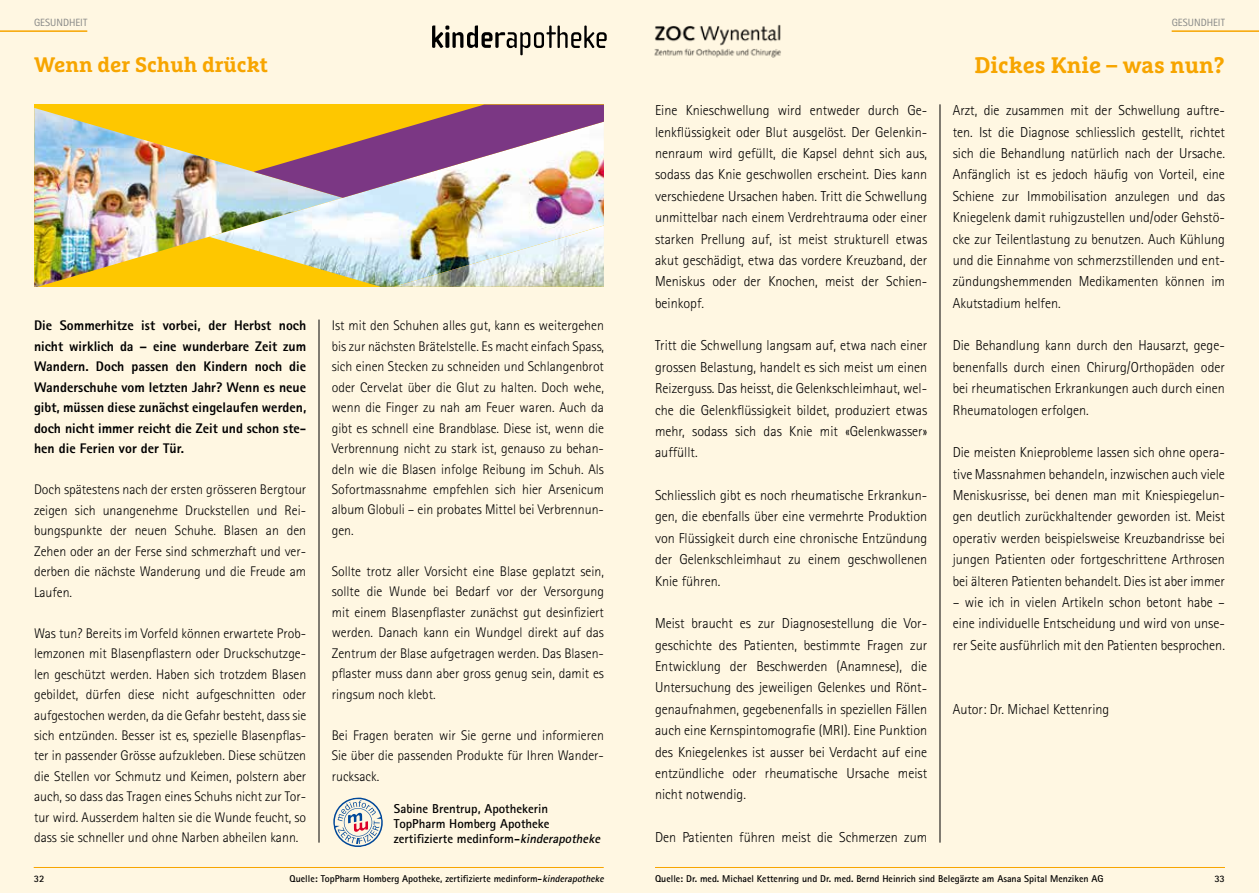
<style>
.page{position:relative;width:1259px;height:893px;background:#fff}
.page>*{position:absolute;margin:0;border:0;box-sizing:border-box;transform-origin:0 0}
.t1{font:700 22.5px "Marselis Slab Pro";color:#f7a500}
.t2{font:700 21px "Marselis Slab Pro";color:#f7a500}
.t3{font:300 14.4px/21.3px "Rotis Sans Serif";color:#000;text-align:justify}
.t4{font:300 13.95px/20.5px "Rotis Sans Serif";color:#000;text-align:justify}
.t5{font:800 13.95px/20.4px "Rotis Sans Serif";color:#000;text-align:justify}
.t6{font:700 12.9px/15px "Rotis Sans Serif";color:#000}
.t7{font:10.5px "Rotis Sans Serif";color:#868786}
.t8{font:700 9.9px "Rotis Sans Serif";color:#000}
.t9{font:6.3px "Helvetica";color:#000}
.s1{font-style:italic}
</style>
<div class="page">
<div style="left:0;top:0;width:629px;height:893px;background:#fff7e2"></div>
<hr style="left:0;top:30px;width:87px;height:2px;background:#f7a500">
<hr style="left:34px;top:867px;width:570px;height:1px;background:#f7a500">
<svg style="left:432px;top:26px;width:175px;height:29px"></svg>
<img style="left:34px;top:108px;width:220px;height:179px">
<img style="left:209px;top:122px;width:395px;height:165px">
<img style="left:394px;top:226px;width:210px;height:61px">
<svg style="left:254px;top:105px;width:350px;height:93px;background:#be927d"></svg>
<hr style="left:319px;top:320px;width:1px;height:523px;background:#000">
<svg style="left:333px;top:797px;width:50px;height:50px"></svg>
<div style="left:629px;top:0;width:630px;height:893px;background:#fff7e2"></div>
<hr style="left:655px;top:867px;width:570px;height:1px;background:#f7a500">
<hr style="left:1171px;top:30px;width:88px;height:2px;background:#f7a500">
<img style="left:654px;top:24px;width:127px;height:34px">
<hr style="left:939px;top:104px;width:1px;height:739px;background:#000">
<p class="t7" style="left:34px;top:16px;width:55px">GESUNDHEIT</p>
<h2 class="t2" style="left:34px;top:51px;width:236px">Wenn der Schuh drückt</h2>
<p class="t4" style="left:332px;top:315px;width:274px">Ist mit den Schuhen alles gut, kann es weitergehen bis zur nächsten Brätelstelle. Es macht einfach Spass, sich einen Stecken zu schneiden und Schlangenbrot oder Cervelat über die Glut zu halten. Doch wehe, wenn die Finger zu nah am Feuer waren. Auch da gibt es schnell eine Brandblase. Diese ist, wenn die Verbrennung nicht zu stark ist, genauso zu behan&shy;deln wie die Blasen infolge Reibung im Schuh. Als Sofortmassnahme empfehlen sich hier Arsenicum album Globuli – ein probates Mittel bei Verbrennun&shy;gen.</p>
<p class="t4" style="left:332px;top:561px;width:274px">Sollte trotz aller Vorsicht eine Blase geplatzt sein, sollte die Wunde bei Bedarf vor der Versorgung mit einem Blasenpflaster zunächst gut desinfiziert werden. Danach kann ein Wundgel direkt auf das Zentrum der Blase aufgetragen werden. Das Blasen&shy;pflaster muss dann aber gross genug sein, damit es ringsum noch klebt.</p>
<p class="t4" style="left:332px;top:725px;width:274px">Bei Fragen beraten wir Sie gerne und informieren Sie über die passenden Produkte für Ihren Wander&shy;rucksack.</p>
<p class="t5" style="left:34px;top:315px;width:274px">Die Sommerhitze ist vorbei, der Herbst noch</p>
<p class="t9" style="left:559px;top:326px;width:47px">06.04.16 12:43</p>
<p class="t5" style="left:34px;top:336px;width:274px">nicht wirklich da – eine wunderbare Zeit zum Wandern. Doch passen den Kindern noch die Wanderschuhe vom letzten Jahr? Wenn es neue gibt, müssen diese zunächst eingelaufen werden, doch nicht immer reicht die Zeit und schon ste&shy;hen die Ferien vor der Tür.</p>
<p class="t4" style="left:34px;top:479px;width:274px">Doch spätestens nach der ersten grösseren Bergtour zeigen sich unangenehme Druckstellen und Rei&shy;bungspunkte der neuen Schuhe. Blasen an den Zehen oder an der Ferse sind schmerzhaft und ver&shy;derben die nächste Wanderung und die Freude am Laufen.</p>
<p class="t4" style="left:34px;top:623px;width:274px">Was tun? Bereits im Vorfeld können erwartete Prob&shy;lemzonen mit Blasenpflastern oder Druckschutzge&shy;len geschützt werden. Haben sich trotzdem Blasen gebildet, dürfen diese nicht aufgeschnitten oder aufgestochen werden, da die Gefahr besteht, dass sie sich entzünden. Besser ist es, spezielle Blasenpflas&shy;ter in passender Grösse aufzukleben. Diese schützen die Stellen vor Schmutz und Keimen, polstern aber auch, so dass das Tragen eines Schuhs nicht zur Tor&shy;tur wird. Ausserdem halten sie die Wunde feucht, so dass sie schneller und ohne Narben abheilen kann.</p>
<p class="t9" style="left:2px;top:326px;width:85px">IF-KA_Header210x70.indd 1</p>
<p class="t6" style="left:394px;top:801px;width:210px">Sabine Brentrup, Apothekerin<br>TopPharm Homberg Apotheke zertifizierte medinform-<span class="s1">kinderapotheke</span></p>
<p class="t8" style="left:34px;top:872px;width:12px">32</p>
<p class="t8" style="left:289px;top:872px;width:318px">Quelle: TopPharm Homberg Apotheke, zertifizierte medinform-<span class="s1">kinderapotheke</span></p>
<p class="t7" style="left:1171px;top:16px;width:55px">GESUNDHEIT</p>
<p class="t3" style="left:655px;top:100px;width:274px">Eine Knieschwellung wird entweder durch Ge&shy;lenkflüssigkeit oder Blut ausgelöst. Der Gelenkin&shy;nenraum wird gefüllt, die Kapsel dehnt sich aus, sodass das Knie geschwollen erscheint. Dies kann verschiedene Ursachen haben. Tritt die Schwellung unmittelbar nach einem Verdrehtrauma oder einer starken Prellung auf, ist meist strukturell etwas akut geschädigt, etwa das vordere Kreuzband, der Meniskus oder der Knochen, meist der Schien&shy;beinkopf.</p>
<p class="t3" style="left:655px;top:335px;width:274px">Tritt die Schwellung langsam auf, etwa nach einer grossen Belastung, handelt es sich meist um einen Reizerguss. Das heisst, die Gelenkschleimhaut, wel&shy;che die Gelenkflüssigkeit bildet, produziert etwas mehr, sodass sich das Knie mit «Gelenkwasser» auffüllt.</p>
<p class="t3" style="left:655px;top:485px;width:274px">Schliesslich gibt es noch rheumatische Erkrankun&shy;gen, die ebenfalls über eine vermehrte Produktion von Flüssigkeit durch eine chronische Entzündung der Gelenkschleimhaut zu einem geschwollenen Knie führen.</p>
<p class="t3" style="left:655px;top:613px;width:274px">Meist braucht es zur Diagnosestellung die Vor&shy;geschichte des Patienten, bestimmte Fragen zur Entwicklung der Beschwerden (Anamnese), die Untersuchung des jeweiligen Gelenkes und Rönt&shy;genaufnahmen, gegebenenfalls in speziellen Fällen auch eine Kernspintomografie (MRI). Eine Punktion des Kniegelenkes ist ausser bei Verdacht auf eine entzündliche oder rheumatische Ursache meist nicht notwendig.</p>
<p class="t3" style="left:655px;top:827px;width:274px">Den Patienten führen meist die Schmerzen zum</p>
<h1 class="t1" style="left:974px;top:51px;width:252px">Dickes Knie – was nun?</h1>
<p class="t3" style="left:952px;top:100px;width:274px">Arzt, die zusammen mit der Schwellung auftre&shy;ten. Ist die Diagnose schliesslich gestellt, richtet sich die Behandlung natürlich nach der Ursache.<br>Anfänglich ist es jedoch häufig von Vorteil, eine Schiene zur Immobilisation anzulegen und das Kniegelenk damit ruhigzustellen und/oder Gehstö&shy;cke zur Teilentlastung zu benutzen. Auch Kühlung und die Einnahme von schmerzstillenden und ent&shy;zündungshemmenden Medikamenten können im Akutstadium helfen.</p>
<p class="t3" style="left:952px;top:335px;width:274px">Die Behandlung kann durch den Hausarzt, gege&shy;benenfalls durch einen Chirurg/Orthopäden oder bei rheumatischen Erkrankungen auch durch einen Rheumatologen erfolgen.</p>
<p class="t3" style="left:952px;top:442px;width:274px">Die meisten Knieprobleme lassen sich ohne opera&shy;tive Massnahmen behandeln, inzwischen auch viele Meniskusrisse, bei denen man mit Kniespiegelun&shy;gen deutlich zurückhaltender geworden ist. Meist operativ werden beispielsweise Kreuzbandrisse bei jungen Patienten oder fortgeschrittene Arthrosen bei älteren Patienten behandelt. Dies ist aber immer</p>
<p class="t3" style="left:952px;top:591px;width:274px">– wie ich in vielen Artikeln schon betont habe – eine individuelle Entscheidung und wird von unse&shy;rer Seite ausführlich mit den Patienten besprochen.</p>
<p class="t3" style="left:952px;top:698px;width:158px">Autor: Dr. Michael Kettenring</p>
<p class="t8" style="left:655px;top:873px;width:450px">Quelle: Dr. med. Michael Kettenring und Dr. med. Bernd Heinrich sind Belegärzte am Asana Spital Menziken AG</p>
<p class="t8" style="left:1214px;top:872px;width:12px">33</p>
</div>
